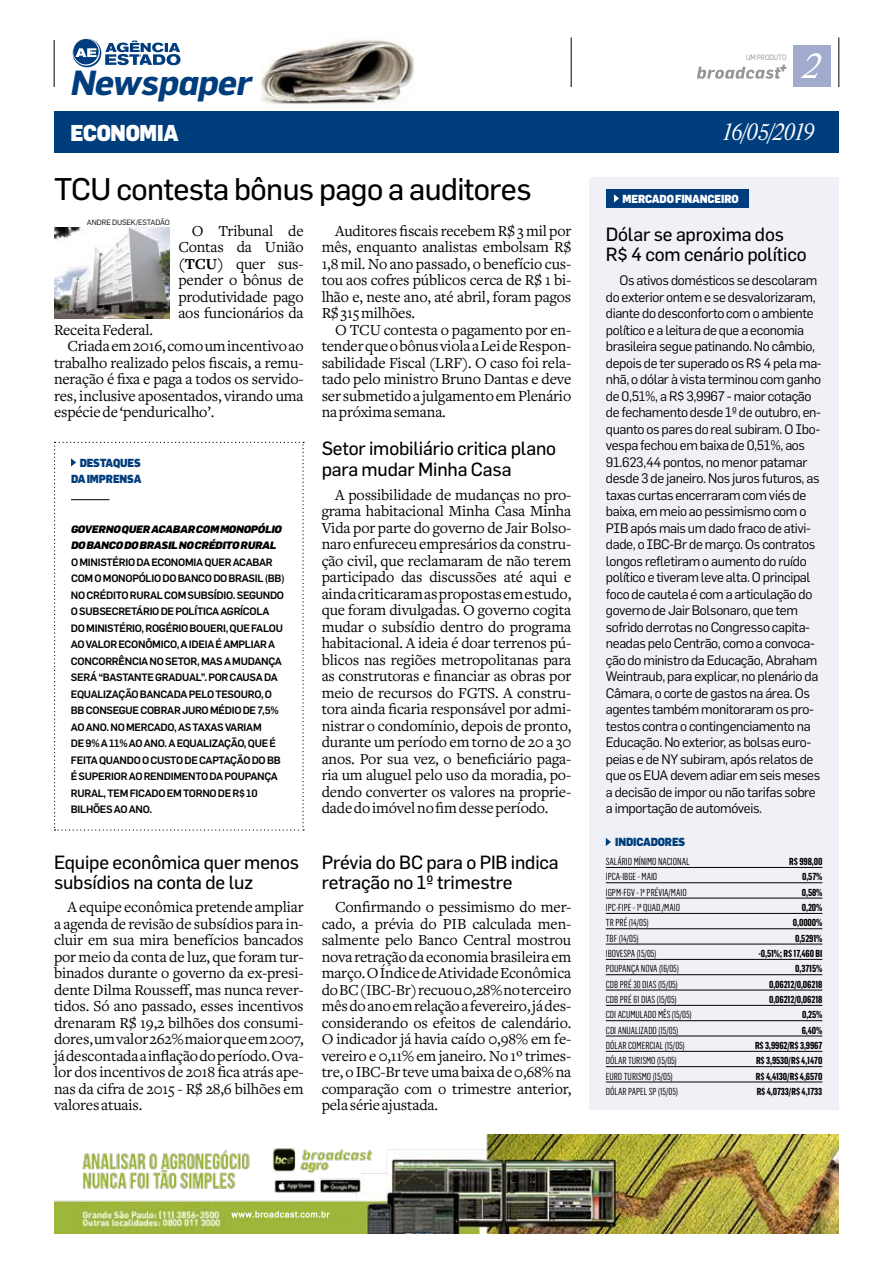
<style>
.page{position:relative;width:893px;height:1263px;background:#fff}
.page>*{position:absolute;margin:0;border:0;box-sizing:border-box;transform-origin:0 0}
.t1{font:italic 34.5px "Estado Headline";color:#fff}
.t2{font:italic 700 34.2px "Flama";letter-spacing:-.02em;color:#003d7d}
.t3{font:30.75px "Flama Basic";letter-spacing:-.02em;color:#000}
.t4{font:italic 23.1px "Estado Headline";letter-spacing:-.025em;color:#fff;scale:.9 1}
.t5{font:900 22.5px "Flama";letter-spacing:-.01em;color:#fff;scale:.9 1}
.t6{font:18.75px/20.2px "Flama Basic";letter-spacing:-.01em;color:#000}
.t7{font:15.9px/16.5px "Freight Text";letter-spacing:-.01em;color:#000;text-align:justify}
.t8{font:13.5px/16.5px "Flama";letter-spacing:-.025em;color:#000}
.t9{font:900 11.55px/16.5px "Flama";letter-spacing:-.01em;color:#003d7d;text-align:right;scale:.9 1}
.t10{font:900 11.55px "Flama";letter-spacing:-.01em;color:#fff;scale:.9 1}
.t11{font:500 10.5px/16.5px "Flama";letter-spacing:-.025em;color:#000}
.t12{font:9.9px/15.3px "Flama Condensed";color:#000}
.t13{font:700 9.9px/15.3px "Flama Condensed";letter-spacing:-.01em;color:#000;text-align:right}
.t14{font:7.5px "Flama";color:#000}
.t15{font:7.5px "Flama";letter-spacing:-.015em;color:#939598;scale:.9 1}
.s1{font-weight:700}
.s2{font-weight:900;font-style:italic}
</style>
<div class="page">
<img style="left:244px;top:39px;width:182px;height:73px">
<div style="left:793px;top:46px;width:38px;height:41px;background:#a0abcd"></div>
<div style="left:54px;top:112px;width:785px;height:41px;background:#003d7d"></div>
<hr style="left:54px;top:40px;width:1px;height:47px;background:#000">
<hr style="left:571px;top:38px;width:1px;height:49px;background:#000">
<hr style="left:839px;top:38px;width:1px;height:49px;background:#000">
<svg style="left:72px;top:39px;width:109px;height:28px"></svg>
<svg style="left:697px;top:65px;width:90px;height:14px"></svg>
<img style="left:54px;top:1135px;width:785px;height:99px">
<img style="left:235px;top:1205px;width:121px;height:13px">
<div style="left:589px;top:178px;width:250px;height:932px;background:#f0f1f7"></div>
<div style="left:606px;top:189px;width:142px;height:18px;background:#003d7d"></div>
<svg style="left:614px;top:194px;width:5px;height:8px"></svg>
<hr style="left:606px;top:882px;width:216px;height:1px;background:#000">
<hr style="left:606px;top:867px;width:216px;height:1px;background:#000">
<hr style="left:606px;top:898px;width:216px;height:1px;background:#000">
<hr style="left:606px;top:913px;width:216px;height:1px;background:#000">
<hr style="left:606px;top:928px;width:216px;height:1px;background:#000">
<hr style="left:606px;top:944px;width:216px;height:1px;background:#000">
<hr style="left:606px;top:959px;width:216px;height:1px;background:#000">
<hr style="left:606px;top:974px;width:216px;height:1px;background:#000">
<hr style="left:606px;top:990px;width:216px;height:1px;background:#000">
<hr style="left:606px;top:1005px;width:216px;height:1px;background:#000">
<hr style="left:606px;top:1020px;width:216px;height:1px;background:#000">
<hr style="left:606px;top:1036px;width:216px;height:1px;background:#000">
<hr style="left:606px;top:1051px;width:216px;height:1px;background:#000">
<hr style="left:606px;top:1066px;width:216px;height:1px;background:#000">
<hr style="left:606px;top:1082px;width:216px;height:1px;background:#000">
<svg style="left:606px;top:838px;width:5px;height:8px"></svg>
<svg style="left:54px;top:442px;width:250px;height:389px"></svg>
<hr style="left:71px;top:499px;width:39px;height:1px;background:#000">
<img style="left:54px;top:227px;width:116px;height:91px">
<p class="t2" style="left:70px;top:62px;width:182px">Newspaper</p>
<p class="t5" style="left:70px;top:116px;width:122px">ECONOMIA</p>
<p class="t3" style="left:54px;top:167px;width:479px">TCU contesta bônus pago a auditores</p>
<p class="t14" style="left:87px;top:218px;width:6px">andre</p>
<p class="t14" style="left:112px;top:218px;width:58px">du sek/estadão</p>
<p class="t7" style="left:178px;top:222px;width:127px;text-indent:14px">O Tribunal de Contas da União <span class="s1">(TCU)</span> quer sus&shy;pender o bônus de produtividade pago aos funcionários da</p>
<p class="t7" style="left:54px;top:321px;width:101px">Receita Federal.</p>
<p class="t7" style="left:68px;top:338px;width:238px">Criada em 2016, como um incentivo ao</p>
<p class="t7" style="left:54px;top:354px;width:251px">trabalho realizado pelos fiscais, a remu-</p>
<p class="t7" style="left:54px;top:371px;width:251px">neração é fixa e paga a todos os servido-</p>
<p class="t7" style="left:54px;top:387px;width:251px">res, inclusive aposentados, virando uma</p>
<p class="t7" style="left:54px;top:404px;width:162px">espécie de ‘penduricalho’.</p>
<p class="t9" style="left:71px;top:453px;width:80px">DESTAQUES<br>DA IMPRENSA</p>
<p class="t11" style="left:71px;top:520px;width:215px"><span class="s2">GOVERNO QUER ACABAR COM MONOPÓLIO DO BANCO DO BRASIL NO CRÉDITO RURAL </span>O MINISTÉRIO DA ECONOMIA QUER ACABAR COM O MONOPÓLIO DO BANCO DO BRASIL (BB)<br>NO CRÉDITO RURAL COM SUBSÍDIO. SEGUNDO O SUBSECRETÁRIO DE POLÍTICA AGRÍCOLA DO MINISTÉRIO, ROGÉRIO BOUERI, QUE FALOU AO VALOR ECONÔMICO, A IDEIA É AMPLIAR A CONCORRÊNCIA NO SETOR, MAS A MUDANÇA SERÁ “BASTANTE GRADUAL”. PO R CAUSA DA EQUALIZAÇÃO BANCADA PELO TESOURO, O<br>BB CONSEGUE COBRAR JURO MÉDIO DE 7,5% AO ANO. NO MERCADO, AS TAXAS VARIAM<br>DE 9% A 11% AO ANO. A EQUALIZAÇÃO, QUE É FEITA QUANDO O CUSTO DE CAPTAÇÃO DO BB<br>É SUPERIOR AO RENDIMENTO DA POUPANÇA RURAL, TEM FICADO EM TORNO DE R$ 10<br>BILHÕES AO ANO.</p>
<p class="t6" style="left:54px;top:850px;width:247px">Equipe econômica quer menos subsídios na conta de luz</p>
<p class="t7" style="left:54px;top:899px;width:251px;text-indent:14px">A equipe econômica pretende ampliar a agenda de revisão de subsídios para in&shy;cluir em sua mira benefícios bancados por meio da conta de luz, que foram tur&shy;binados durante o governo da ex-presi&shy;dente Dilma Rousseff, mas nunca rever&shy;tidos. Só ano passado, esses incentivos drenaram R$ 19,2 bilhões dos consumi&shy;dores, um valor 262% maior que em 2007, já descontada a inflação do período. O va&shy;lor dos incentivos de 2018 fica atrás ape&shy;nas da cifra de 2015 - R$ 28,6 bilhões em valores atuais.</p>
<p class="t7" style="left:335px;top:222px;width:238px">Auditores fiscais recebem R$ 3 mil por</p>
<p class="t7" style="left:322px;top:239px;width:251px">mês, enquanto analistas embolsam R$</p>
<p class="t7" style="left:322px;top:255px;width:251px">1,8 mil. No ano passado, o benefício cus-</p>
<p class="t7" style="left:322px;top:272px;width:251px">tou aos cofres públicos cerca de R$ 1 bi-</p>
<p class="t7" style="left:322px;top:288px;width:251px">lhão e, neste ano, até abril, foram pagos</p>
<p class="t7" style="left:322px;top:305px;width:95px">R$ 315 milhões.</p>
<p class="t7" style="left:335px;top:321px;width:238px">O TCU contesta o pagamento por en-</p>
<p class="t7" style="left:322px;top:338px;width:251px">tender que o bônus viola a Lei de Respon-</p>
<p class="t7" style="left:322px;top:354px;width:251px">sabilidade Fiscal (LRF). O caso foi rela-</p>
<p class="t7" style="left:322px;top:371px;width:251px">tado pelo ministro Bruno Dantas e deve</p>
<p class="t7" style="left:322px;top:387px;width:251px">ser submetido a julgamento em Plenário</p>
<p class="t7" style="left:322px;top:404px;width:126px">na próxima semana.</p>
<p class="t6" style="left:322px;top:437px;width:236px">Setor imobiliário critica plano para mudar Minha Casa</p>
<p class="t7" style="left:322px;top:486px;width:251px;text-indent:14px">A possibilidade de mudanças no pro&shy;grama habitacional Minha Casa Minha Vida por parte do governo de Jair Bolso&shy;naro enfureceu empresários da constru&shy;ção civil, que reclamaram de não terem participado das discussões até aqui e ainda criticaram as propostas em estudo, que foram divulgadas. O governo cogita mudar o subsídio dentro do programa habitacional. A ideia é doar terrenos pú&shy;blicos nas regiões metropolitanas para as construtoras e financiar as obras por meio de recursos do FGTS. A constru&shy;tora ainda ficaria responsável por admi&shy;nistrar o condomínio, depois de pronto, durante um período em torno de 20 a 30 anos. Por sua vez, o beneficiário paga&shy;ria um aluguel pelo uso da moradia, po&shy;dendo converter os valores na proprie&shy;dade do imóvel no fim desse período.</p>
<p class="t6" style="left:322px;top:850px;width:239px">Prévia do BC para o PIB indica retração no 1º trimestre</p>
<p class="t7" style="left:322px;top:899px;width:251px;text-indent:14px">Confirmando o pessimismo do mer&shy;cado, a prévia do PIB calculada men&shy;salmente pelo Banco Central mostrou nova retração da economia brasileira em março. O Índice de Atividade Econômica do BC (IBC-Br) recuou 0,28% no terceiro mês do ano em relação a fevereiro, já des&shy;considerando os efeitos de calendário.<br>O indicador já havia caído 0,98% em fe&shy;vereiro e 0,11% em janeiro. No 1º trimes&shy;tre, o IBC-Br teve uma baixa de 0,68% na comparação com o trimestre anterior, pela série ajustada.</p>
<p class="t15" style="left:746px;top:53px;width:46px">UM PRODUTO</p>
<p class="t1" style="left:802px;top:50px;width:20px">2</p>
<p class="t4" style="left:723px;top:122px;width:103px">16/05/2019</p>
<p class="t10" style="left:623px;top:190px;width:131px">MERCADO FINANCEIRO</p>
<p class="t6" style="left:606px;top:223px;width:202px">Dólar se aproxima dos<br>R$ 4 com cenário político</p>
<p class="t8" style="left:606px;top:272px;width:217px;text-indent:14px">Os ativos domésticos se descolaram do exterior ontem e se desvalorizaram, diante do desconforto com o ambiente político e a leitura de que a economia brasileira segue patinando. No câmbio, depois de ter superado os R$ 4 pela ma&shy;nhã, o dólar à vista terminou com ganho de 0,51%, a R$ 3,9967 - maior cotação de fechamento desde 1º de outubro, en&shy;quanto os pares do real subiram. O Ibo&shy;vespa fechou em baixa de 0,51%, aos 91.623,44 pontos, no menor patamar desde 3 de janeiro. Nos juros futuros, as taxas curtas encerraram com viés de baixa, em meio ao pessimismo com o PIB após mais um dado fraco de ativi&shy;dade, o IBC-Br de março. Os contratos longos refletiram o aumento do ruído político e tiveram leve alta. O principal foco de cautela é com a articulação do governo de Jair Bolsonaro, que tem sofrido derrotas no Congresso capita&shy;neadas pelo Centrão, como a convoca&shy;ção do ministro da Educação, Abraham Weintraub, para explicar, no plenário da Câmara, o corte de gastos na área. Os agentes também monitoraram os pro&shy;testos contra o contingenciamento na Educação. No exterior, as bolsas euro&shy;peias e de NY subiram, após relatos de que os EUA devem adiar em seis meses a decisão de impor ou não tarifas sobre a importação de automóveis.</p>
<p class="t9" style="left:615px;top:833px;width:79px">INDICADORES</p>
<p class="t12" style="left:606px;top:853px;width:87px">SALÁRIO MÍNIMO NACIONAL<br>IPCA-IBGE - MAIO<br>IGPM-FGV - 1ª PRÉVIA/MAIO<br>IPC-FIPE - 1ª QUAD./MAIO<br>TR PRÉ (14/05)<br>TBF (14/05)<br>IB OVESPA (15/05)<br>POUPANÇA NOVA (16/05)<br>CDB PRÉ 30 DIAS (15/05)<br>CDB PRÉ 61 DIAS (15/05)<br>CDI ACUMULADO MÊS (15/05)<br>CDI ANUALIZADO (15/05)<br>DÓLAR COMERCIAL (15/05)<br>DÓLAR TURISMO (15/05)<br>EURO TURISMO (15/05)<br>DÓLAR PAPEL SP (15/05)</p>
<p class="t13" style="left:755px;top:853px;width:69px">R$ 998,00<br>0,57%<br>0,58%<br>0,20%<br>0,0000%<br>0,5291%<br>-0,51%; R$ 17,460 bi<br>0,3715%<br>0,06212/0,06218<br>0,06212/0,06218<br>0,25%<br>6,40%<br>R$ 3,9962/R$ 3,9967<br>R$ 3,9530/R$ 4,1470<br>R$ 4,4130/R$ 4,6570<br>R$ 4,0733/R$ 4,1733</p>
</div>
